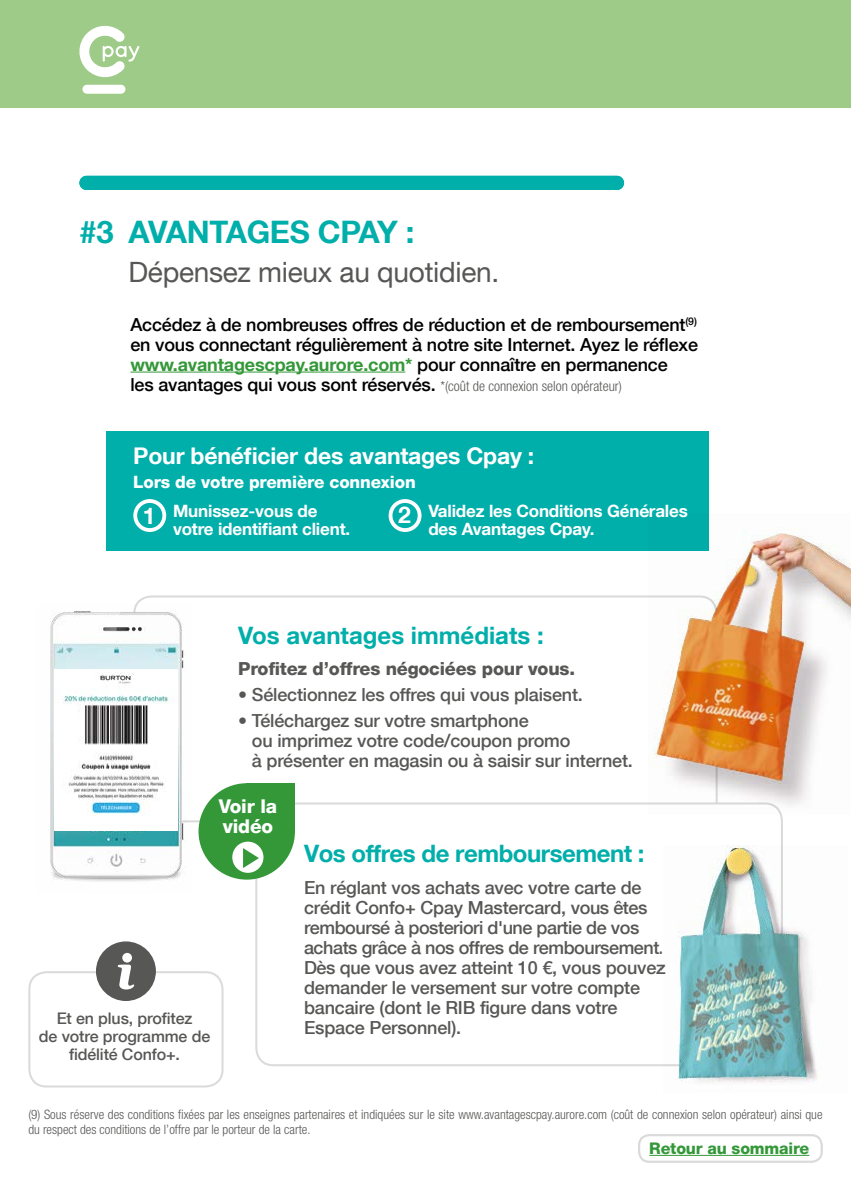
<style>
.page{position:relative;width:851px;height:1191px;background:#fff}
.page>*{position:absolute;margin:0;border:0;box-sizing:border-box;transform-origin:0 0}
.t1{font:700 31px "Helvetica Neue LT Com";letter-spacing:-.01em;color:#00aeaa}
.t2{font:28px "Helvetica Neue LT Com";letter-spacing:-.01em;color:#575756}
.t3{font:700 24px "Helvetica Neue LT Com";letter-spacing:-.02em;color:#00aeaa}
.t4{font:700 24px "Helvetica Neue LT Com";color:#00aeaa}
.t5{font:700 23px "Helvetica Neue LT Com";letter-spacing:-.01em;color:#fff}
.t6{font:800 19px/20px "Helvetica Neue LT Com";letter-spacing:-.01em;color:#fff}
.t7{font:500 18px/20px "Helvetica Neue LT Com";letter-spacing:-.01em;color:#575756}
.t8{font:500 18px/20px "Helvetica Neue LT Com";letter-spacing:-.01em;color:#000}
.t9{font:800 18px "Helvetica Neue LT Com";letter-spacing:-.01em;color:#575756}
.t10{font:700 17px/18px "Helvetica Neue LT Com";letter-spacing:-.01em;color:#fff}
.t11{font:800 17px "Helvetica Neue LT Com";letter-spacing:-.01em;color:#fff}
.t12{font:500 16px/18.2px "Helvetica Neue LT Com";letter-spacing:-.01em;color:#575756;text-align:center}
.t13{font:800 16px "Helvetica Neue LT Com";letter-spacing:-.01em;color:#349839}
.t14{font:300 condensed 13px/15px "Helvetica Neue LT Std";color:#575756}
.s1{font-weight:700;color:#349839}
.s2{font-family:"Helvetica Neue LT Std";font-weight:300;font-stretch:condensed;font-size:14px;color:#575756}
</style>
<div class="page">
<div style="left:0;top:0;width:850px;height:108px;background:#9fcb88"></div>
<div style="left:82px;top:85px;width:43px;height:9px;background:#fff;border-radius:4px"></div>
<svg style="left:79px;top:26px;width:60px;height:51px"></svg>
<hr style="left:649px;top:1155px;width:160px;height:1px;background:#349839">
<div style="left:638px;top:1134px;width:184px;height:28px;border:2px solid #dadada;border-radius:10px"></div>
<div style="left:79px;top:176px;width:545px;height:14px;background:#00aeaa;border-radius:7px"></div>
<div style="left:255px;top:802px;width:527px;height:264px;border:2px solid #dadada;border-radius:17px"></div>
<div style="left:198px;top:783px;width:97px;height:96px;background:#349839;border-radius:50%"></div>
<div style="left:247px;top:783px;width:48px;height:47px;background:#349839"></div>
<div style="left:232px;top:841px;width:31px;height:32px;background:#fff;border-radius:50%"></div>
<svg style="left:243px;top:848px;width:16px;height:20px"></svg>
<div style="left:107px;top:431px;width:602px;height:119px;background:#00aeaa"></div>
<div style="left:133px;top:499px;width:33px;height:33px;border:4px solid #fff;border-radius:50%"></div>
<div style="left:388px;top:499px;width:33px;height:33px;border:4px solid #fff;border-radius:50%"></div>
<hr style="left:130px;top:371px;width:275px;height:1px;background:#349839">
<img style="left:648px;top:529px;width:202px;height:285px">
<img style="left:663px;top:845px;width:154px;height:238px">
<img style="left:50px;top:604px;width:142px;height:278px">
<div style="left:54px;top:669px;width:124px;height:161px;background:#fff"></div>
<img style="left:62px;top:672px;width:108px;height:143px">
<div style="left:28px;top:971px;width:195px;height:116px;border:2px solid #dadada;border-radius:17px"></div>
<svg style="left:96px;top:941px;width:60px;height:60px"></svg>
<h1 class="t1" style="left:79px;top:213px;width:336px">#3 AVANTAGES CPAY :</h1>
<h2 class="t2" style="left:128px;top:255px;width:372px">Dépensez mieux au quotidien.</h2>
<p class="t8" style="left:130px;top:314px;width:569px">Accédez à de nombreuses offres de réduction et de remboursement<sup>(9) </sup>en vous connectant régulièrement à notre site Internet. Ayez le réflexe <span class="s1">www.avantagescpay.aurore.com*</span> pour connaître en permanence<br>les avantages qui vous sont réservés. <span class="s2">*(coût de connexion selon opérateur)</span></p>
<p class="t5" style="left:133px;top:442px;width:402px">Pour bénéficier des avantages Cpay :</p>
<p class="t11" style="left:133px;top:472px;width:284px">Lors de votre première connexion</p>
<p class="t10" style="left:173px;top:501px;width:179px">Munissez-vous de votre identifiant client.</p>
<p class="t10" style="left:428px;top:501px;width:261px">Validez les Conditions Générales des Avantages Cpay.</p>
<p class="t5" style="left:143px;top:501px;width:14px">1</p>
<p class="t5" style="left:398px;top:500px;width:14px">2</p>
<h3 class="t4" style="left:238px;top:620px;width:307px">Vos avantages immédiats :</h3>
<p class="t9" style="left:238px;top:658px;width:338px">Profitez d’offres négociées pour vous.</p>
<p class="t7" style="left:238px;top:684px;width:346px">• Sélectionnez les offres qui vous plaisent.</p>
<p class="t7" style="left:252px;top:710px;width:382px;text-indent:-14px">• Téléchargez sur votre smartphone<br>ou imprimez votre code/coupon promo<br>à présenter en magasin ou à saisir sur internet.</p>
<p class="t6" style="left:219px;top:796px;width:60px">Voir la vidéo</p>
<p class="t12" style="left:39px;top:1008px;width:173px">Et en plus, profitez<br>de votre programme de fidélité Confo+.</p>
<h3 class="t3" style="left:304px;top:838px;width:342px">Vos offres de remboursement :</h3>
<p class="t7" style="left:304px;top:877px;width:362px">En réglant vos achats avec votre carte de crédit Confo+ Cpay Mastercard, vous êtes remboursé à posteriori d'une partie de vos achats grâce à nos offres de remboursement.<br>Dès que vous avez atteint 10 €, vous pouvez demander le versement sur votre compte bancaire (dont le RIB figure dans votre Espace Personnel).</p>
<p class="t14" style="left:28px;top:1107px;width:795px">(9) Sous réserve des conditions fixées par les enseignes partenaires et indiquées sur le site www.avantagescpay.aurore.com (coût de connexion selon opérateur) ainsi que du respect des conditions de l’offre par le porteur de la carte.</p>
<p class="t13" style="left:649px;top:1139px;width:161px">Retour au sommaire</p>
</div>
